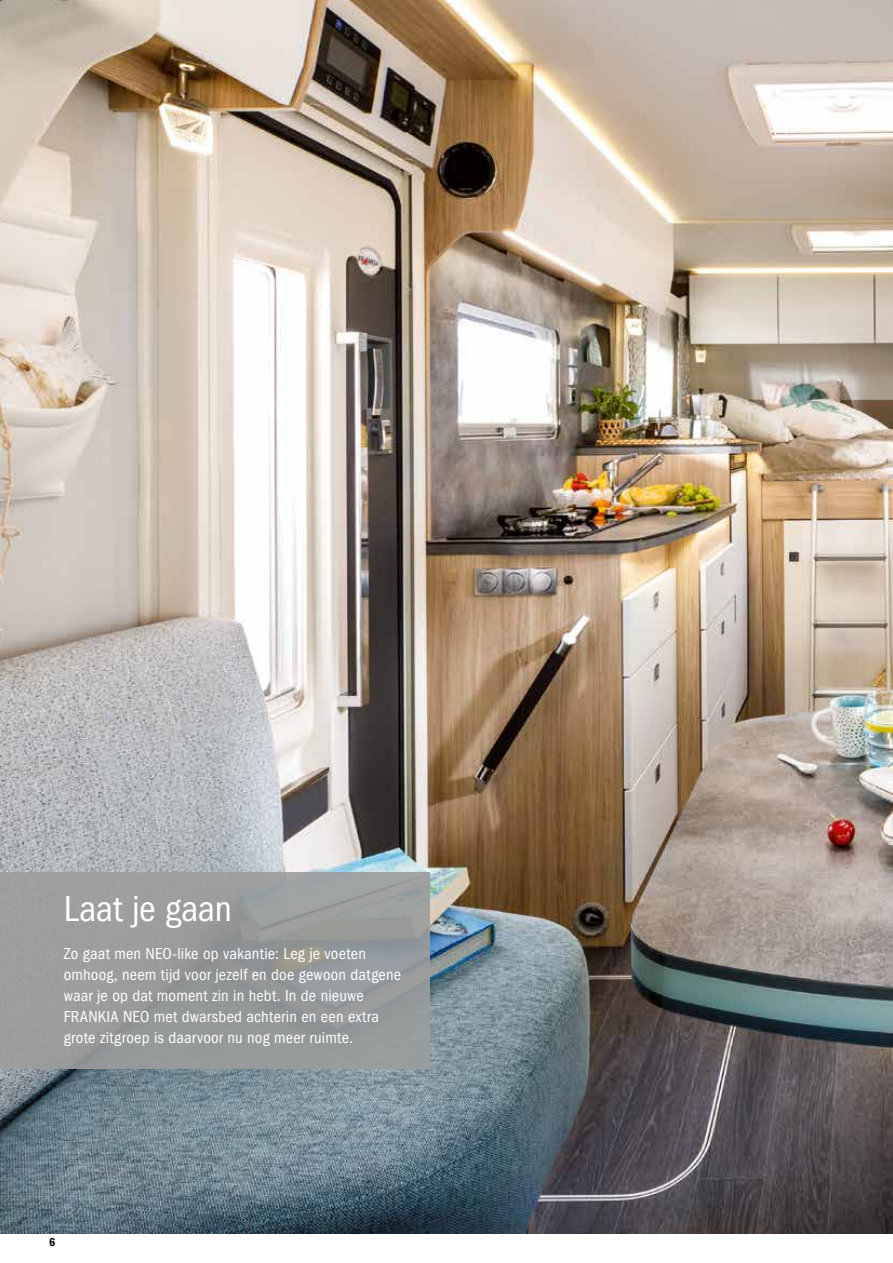
<style>
.page{position:relative;width:893px;height:1263px;background:#fff}
.page>*{position:absolute;margin:0;border:0;box-sizing:border-box;transform-origin:0 0}
.t1{font:condensed 37.5px "Franklin Gothic";letter-spacing:-.01em;color:#fff}
.t2{font:condensed 16.5px/21px "Franklin Gothic";letter-spacing:.01em;color:#fff}
.t3{font:600 condensed 12px "Franklin Gothic";color:#000}
</style>
<div class="page">
<img style="left:0;top:0;width:893px;height:1233px">
<div style="left:0;top:872px;width:429px;height:197px;background:#9c9d9d"></div>
<h1 class="t1" style="left:64px;top:888px;width:170px">Laat je gaan</h1>
<p class="t2" style="left:64px;top:943px;width:339px">Zo gaat men NEO-like op vakantie: Leg je voeten omhoog, neem tijd voor jezelf en doe gewoon datgene waar je op dat moment zin in hebt. In de nieuwe FRANKIA NEO met dwarsbed achterin en een extra grote zitgroep is daarvoor nu nog meer ruimte.</p>
<p class="t3" style="left:49px;top:1235px;width:8px">6</p>
</div>
